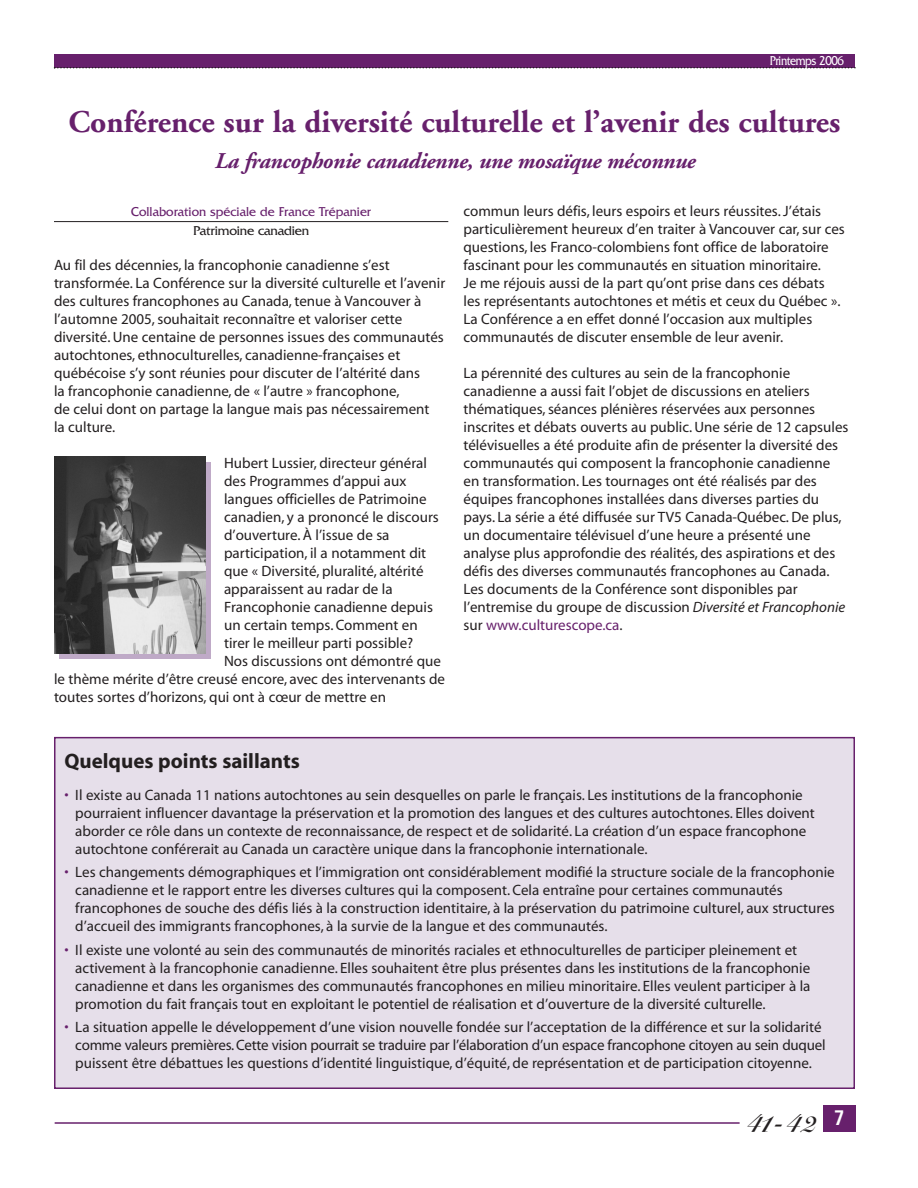
<style>
.page{position:relative;width:918px;height:1188px;background:#fff}
.page>*{position:absolute;margin:0;border:0;box-sizing:border-box;transform-origin:0 0}
.t1{font:700 31.5px "Adobe Garamond";color:#67206c}
.t2{font:30px "Simmissa";color:#231f20;scale:.94 1}
.t3{font:italic 700 22.5px "Adobe Garamond";letter-spacing:-.015em;color:#67206c}
.t4{font:700 21px "Myriad";color:#231f20}
.t5{font:15px/18px "Myriad";color:#231f20}
.t6{font:13.5px "Friz Quadrata";color:#67206c}
.t7{font:13.5px "Friz Quadrata";letter-spacing:-.015em;color:#231f20}
.t8{font:13.5px "Friz Quadrata";letter-spacing:-.035em;color:#fff;scale:.86 1}
.s1{font-style:italic}
.s2{color:#67206c}
</style>
<div class="page">
<div style="left:823px;top:1105px;width:33px;height:27px;background:#67206c"></div>
<hr style="left:55px;top:1122px;width:685px;height:2px;background:#67206c">
<div style="left:54px;top:54px;width:801px;height:13px;background:#67206c"></div>
<svg style="left:54px;top:67px;width:802px;height:1px"></svg>
<hr style="left:54px;top:221px;width:394px;height:1px;background:#231f20">
<svg style="left:59px;top:462px;width:152px;height:197px;background:#b5a3bb"></svg>
<div style="left:55px;top:738px;width:799px;height:350px;background:#e6dfea"></div>
<div style="left:54px;top:737px;width:801px;height:352px;border:2px solid #67206c"></div>
<img style="left:54px;top:457px;width:151px;height:196px">
<p class="t8" style="left:770px;top:56px;width:88px">Printemps 2006</p>
<h1 class="t1" style="left:68px;top:110px;width:774px">Conférence sur la diversité culturelle et l’avenir des cultures</h1>
<h3 class="t3" style="left:214px;top:152px;width:482px">La francophonie canadienne, une mosaïque méconnue</h3>
<p class="t6" style="left:131px;top:207px;width:242px">Collaboration spéciale de France Trépanier</p>
<p class="t7" style="left:193px;top:226px;width:118px">Patrimoine canadien</p>
<p class="t5" style="left:54px;top:257px;width:393px">Au fil des décennies, la francophonie canadienne s’est transformée. La Conférence sur la diversité culturelle et l’avenir des cultures francophones au Canada, tenue à Vancouver à l’automne 2005, souhaitait reconnaître et valoriser cette diversité. Une centaine de personnes issues des communautés autochtones, ethnoculturelles, canadienne-françaises et québécoise s’y sont réunies pour discuter de l’altérité dans<br>la francophonie canadienne, de « l’autre » francophone,<br>de celui dont on partage la langue mais pas nécessairement<br>la culture.</p>
<p class="t5" style="left:224px;top:455px;width:204px">Hubert Lussier, directeur général</p>
<p class="t5" style="left:224px;top:473px;width:184px">des Programmes d’appui aux</p>
<p class="t5" style="left:224px;top:491px;width:204px">langues officielles de Patrimoine</p>
<p class="t5" style="left:224px;top:509px;width:216px">canadien, y a prononcé le discours</p>
<p class="t5" style="left:224px;top:527px;width:167px">d’ouverture. À l’issue de sa</p>
<p class="t5" style="left:224px;top:545px;width:204px">participation, il a notamment dit</p>
<p class="t5" style="left:224px;top:563px;width:201px">que « Diversité, pluralité, altérité</p>
<p class="t5" style="left:224px;top:581px;width:170px">apparaissent au radar de la</p>
<p class="t5" style="left:224px;top:599px;width:210px">Francophonie canadienne depuis</p>
<p class="t5" style="left:224px;top:617px;width:195px">un certain temps. Comment en</p>
<p class="t5" style="left:224px;top:635px;width:191px">tirer le meilleur parti possible?</p>
<p class="t5" style="left:224px;top:653px;width:218px">Nos discussions ont démontré que</p>
<p class="t5" style="left:54px;top:671px;width:393px">le thème mérite d’être creusé encore, avec des intervenants de</p>
<p class="t5" style="left:54px;top:689px;width:334px">toutes sortes d’horizons, qui ont à cœur de mettre en</p>
<p class="t5" style="left:464px;top:203px;width:383px">commun leurs défis, leurs espoirs et leurs réussites. J’étais particulièrement heureux d’en traiter à Vancouver car, sur ces questions, les Franco-colombiens font office de laboratoire fascinant pour les communautés en situation minoritaire.<br>Je me réjouis aussi de la part qu’ont prise dans ces débats les représentants autochtones et métis et ceux du Québec ».<br>La Conférence a en effet donné l’occasion aux multiples communautés de discuter ensemble de leur avenir.</p>
<p class="t5" style="left:464px;top:365px;width:386px">La pérennité des cultures au sein de la francophonie canadienne a aussi fait l’objet de discussions en ateliers thématiques, séances plénières réservées aux personnes inscrites et débats ouverts au public. Une série de 12 capsules télévisuelles a été produite afin de présenter la diversité des communautés qui composent la francophonie canadienne en transformation. Les tournages ont été réalisés par des équipes francophones installées dans diverses parties du pays. La série a été diffusée sur TV5 Canada-Québec. De plus, un documentaire télévisuel d’une heure a présenté une analyse plus approfondie des réalités, des aspirations et des défis des diverses communautés francophones au Canada.<br>Les documents de la Conférence sont disponibles par l’entremise du groupe de discussion <span class="s1">Diversité et Francophonie </span>sur <span class="s2">www.culturescope.ca</span>.</p>
<h3 class="t4" style="left:64px;top:753px;width:237px">Quelques points saillants</h3>
<p class="t5" style="left:75px;top:787px;width:741px;text-indent:-11px"><span class="s2">•</span> Il existe au Canada 11 nations autochtones au sein desquelles on parle le français. Les institutions de la francophonie pourraient influencer davantage la préservation et la promotion des langues et des cultures autochtones. Elles doivent aborder ce rôle dans un contexte de reconnaissance, de respect et de solidarité. La création d’un espace francophone autochtone conférerait au Canada un caractère unique dans la francophonie internationale.</p>
<p class="t5" style="left:75px;top:865px;width:761px;text-indent:-11px"><span class="s2">•</span> Les changements démographiques et l’immigration ont considérablement modifié la structure sociale de la francophonie canadienne et le rapport entre les diverses cultures qui la composent. Cela entraîne pour certaines communautés francophones de souche des défis liés à la construction identitaire, à la préservation du patrimoine culturel, aux structures d’accueil des immigrants francophones, à la survie de la langue et des communautés.</p>
<p class="t5" style="left:75px;top:942px;width:737px;text-indent:-11px"><span class="s2">•</span> Il existe une volonté au sein des communautés de minorités raciales et ethnoculturelles de participer pleinement et activement à la francophonie canadienne. Elles souhaitent être plus présentes dans les institutions de la francophonie canadienne et dans les organismes des communautés francophones en milieu minoritaire. Elles veulent participer à la promotion du fait français tout en exploitant le potentiel de réalisation et d’ouverture de la diversité culturelle.</p>
<p class="t5" style="left:75px;top:1019px;width:752px;text-indent:-11px"><span class="s2">•</span> La situation appelle le développement d’une vision nouvelle fondée sur l’acceptation de la différence et sur la solidarité comme valeurs premières. Cette vision pourrait se traduire par l’élaboration d’un espace francophone citoyen au sein duquel puissent être débattues les questions d’identité linguistique, d’équité, de représentation et de participation citoyenne.</p>
<h2 class="t2" style="left:748px;top:1111px;width:105px">41- 42 <sup>7</sup></h2>
</div>
